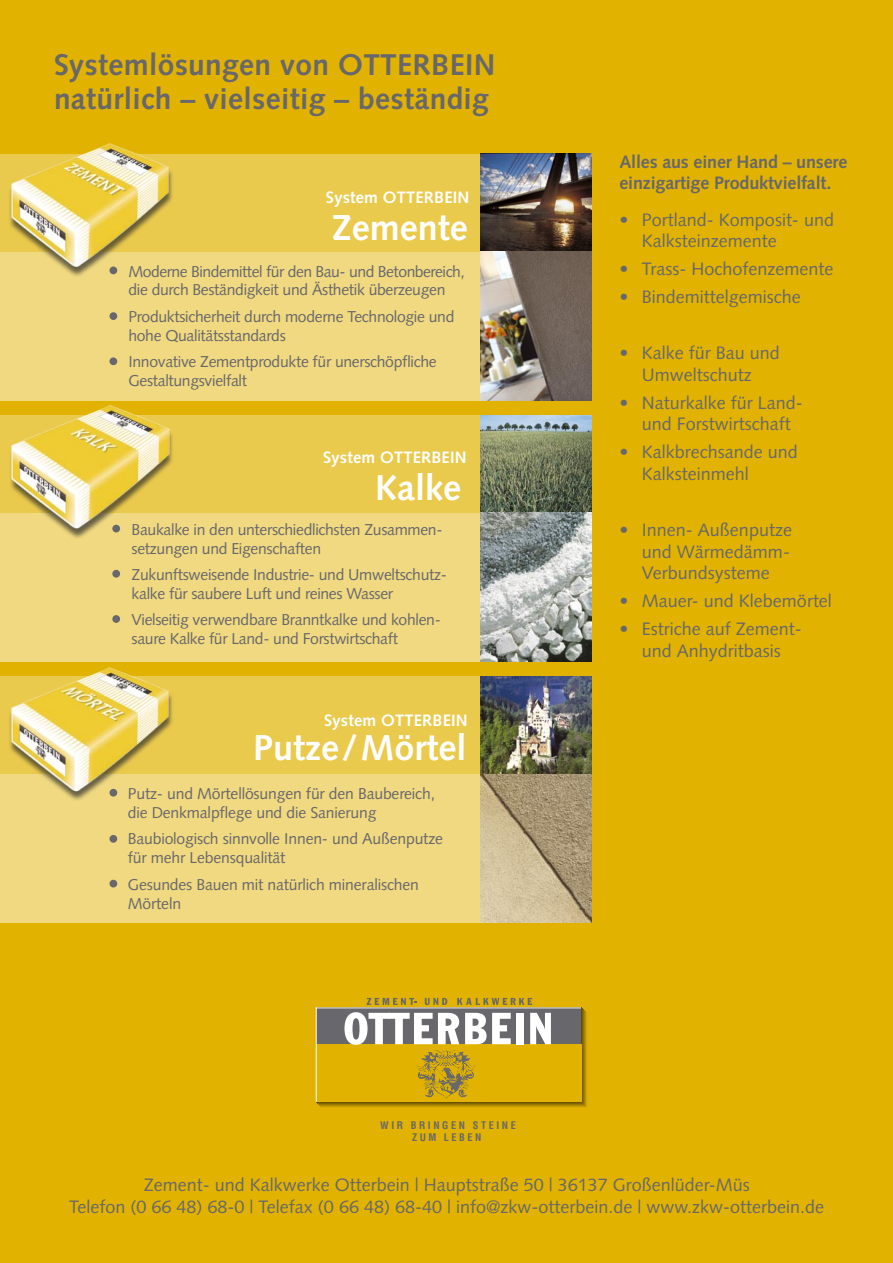
<style>
.page{position:relative;width:893px;height:1263px;background:#e1b300}
.page>*{position:absolute;margin:0;border:0;box-sizing:border-box;transform-origin:0 0}
.t1{font:700 36px "Syntax";color:#fff}
.t2{font:700 30px/34.5px "Syntax";letter-spacing:.01em;color:#68676c}
.t3{font:18px/21.6px "Syntax";color:#68676c;text-align:center}
.t4{font:700 18px/21.6px "Syntax";letter-spacing:-.01em;color:#68676c}
.t5{font:700 16.5px "Syntax";letter-spacing:.01em;color:#fff}
.t6{font:15.75px/18.9px "Syntax";letter-spacing:-.02em;color:#68676c}
.t7{font:700 condensed 10.2px/12.3px "Helvetica";color:#68676c;text-align:center}
</style>
<div class="page">
<div style="left:0;top:252px;width:480px;height:149px;background:#f0d980"></div>
<div style="left:0;top:154px;width:571px;height:98px;background:#eaca4d"></div>
<img style="left:480px;top:154px;width:111px;height:247px">
<img style="left:9px;top:143px;width:164px;height:133px">
<div style="left:0;top:676px;width:573px;height:98px;background:#eaca4d"></div>
<img style="left:480px;top:676px;width:111px;height:247px">
<div style="left:0;top:774px;width:480px;height:149px;background:#f0d980"></div>
<div style="left:0;top:415px;width:590px;height:98px;background:#eaca4d"></div>
<img style="left:480px;top:415px;width:111px;height:247px">
<div style="left:0;top:513px;width:480px;height:149px;background:#f0d980"></div>
<img style="left:9px;top:667px;width:164px;height:133px">
<div style="left:109px;top:789px;width:8px;height:7px;background:#68676c;border-radius:50%"></div>
<div style="left:109px;top:835px;width:8px;height:8px;background:#68676c;border-radius:50%"></div>
<div style="left:109px;top:880px;width:8px;height:7px;background:#68676c;border-radius:50%"></div>
<div style="left:112px;top:615px;width:8px;height:8px;background:#68676c;border-radius:50%"></div>
<div style="left:109px;top:312px;width:8px;height:8px;background:#68676c;border-radius:50%"></div>
<div style="left:109px;top:357px;width:8px;height:8px;background:#68676c;border-radius:50%"></div>
<div style="left:109px;top:266px;width:8px;height:8px;background:#68676c;border-radius:50%"></div>
<img style="left:486px;top:293px;width:101px;height:68px">
<div style="left:316px;top:1008px;width:265px;height:37px;background:#68676c"></div>
<div style="left:316px;top:1044px;width:265px;height:58px;background:#e1b300"></div>
<div style="left:516px;top:1013px;width:8px;height:31px;background:#fff"></div>
<svg style="left:530px;top:1013px;width:21px;height:31px"></svg>
<svg style="left:344px;top:1012px;width:167px;height:87px"></svg>
<svg style="left:367px;top:998px;width:50px;height:7px"></svg>
<svg style="left:425px;top:998px;width:22px;height:7px"></svg>
<svg style="left:457px;top:998px;width:75px;height:7px"></svg>
<hr style="left:316px;top:1008px;width:1px;height:94px;background:#fff">
<hr style="left:316px;top:1008px;width:265px;height:1px;background:#fff">
<img style="left:10px;top:405px;width:163px;height:211px">
<h2 class="t2" style="left:54px;top:47px;width:443px">Systemlösungen von OTTERBEIN natürlich – vielseitig – beständig</h2>
<p class="t5" style="left:326px;top:188px;width:145px">System OTTERBEIN</p>
<h1 class="t1" style="left:332px;top:207px;width:138px">Zemente</h1>
<p class="t6" style="left:128px;top:262px;width:338px">Moderne Bindemittel für den Bau- und Betonbereich, die durch Beständigkeit und Ästhetik überzeugen</p>
<p class="t6" style="left:128px;top:307px;width:327px">Produktsicherheit durch moderne Technologie und hohe Qualitätsstandards</p>
<p class="t6" style="left:128px;top:352px;width:310px">Innovative Zementprodukte für unerschöpfliche<br>Gestaltungsvielfalt</p>
<p class="t5" style="left:323px;top:448px;width:145px">System OTTERBEIN</p>
<h1 class="t1" style="left:375px;top:467px;width:88px">Kalke</h1>
<p class="t6" style="left:132px;top:520px;width:312px">Baukalke in den unterschiedlichsten Zusammen&shy;setzungen und Eigenschaften</p>
<p class="t6" style="left:132px;top:565px;width:317px">Zukunftsweisende Industrie- und Umweltschutz&shy;kalke für saubere Luft und reines Wasser</p>
<p class="t6" style="left:132px;top:610px;width:311px">Vielseitig verwendbare Branntkalke und kohlen&shy;saure Kalke für Land- und Forstwirtschaft</p>
<p class="t5" style="left:324px;top:710px;width:145px">System OTTERBEIN</p>
<h1 class="t1" style="left:253px;top:727px;width:215px">Putze / Mörtel</h1>
<p class="t6" style="left:128px;top:784px;width:309px">Putz- und Mörtellösungen für den Baubereich, die Denkmalpflege und die Sanierung</p>
<p class="t6" style="left:128px;top:829px;width:317px">Baubiologisch sinnvolle Innen- und Außenputze für mehr Lebensqualität</p>
<p class="t6" style="left:128px;top:875px;width:293px">Gesundes Bauen mit natürlich mineralischen<br>Mörteln</p>
<p class="t7" style="left:380px;top:1119px;width:137px">W I R B R I N G E N S T E I N E<br>Z U M L E B E N</p>
<p class="t4" style="left:619px;top:151px;width:229px">Alles aus einer Hand – unsere einzigartige Produktvielfalt.</p>
<p class="t3" style="left:642px;top:209px;width:194px;text-align:left;text-indent:-22px">• Portland- Komposit- und<br>Kalksteinzemente</p>
<p class="t3" style="left:619px;top:258px;width:216px">• Trass- Hochofenzemente</p>
<p class="t3" style="left:619px;top:286px;width:183px">• Bindemittelgemische</p>
<p class="t3" style="left:619px;top:342px;width:162px">• Kalke für Bau und<br>Umweltschutz</p>
<p class="t3" style="left:619px;top:392px;width:185px">• Naturkalke für Land&shy;und Forstwirtschaft</p>
<p class="t3" style="left:642px;top:441px;width:157px;text-align:left;text-indent:-22px">• Kalkbrechsande und<br>Kalksteinmehl</p>
<p class="t3" style="left:642px;top:519px;width:152px;text-align:justify;text-indent:-22px">• Innen- Außenputze und Wärmedämm-Verbundsysteme</p>
<p class="t3" style="left:619px;top:590px;width:214px">• Mauer- und Klebemörtel</p>
<p class="t3" style="left:619px;top:618px;width:184px">• Estriche auf Zement&shy;und Anhydritbasis</p>
<p class="t3" style="left:69px;top:1174px;width:756px">Zement- und Kalkwerke Otterbein | Hauptstraße 50 | 36137 Großenlüder-Müs<br>Telefon (0 66 48) 68-0 | Telefax (0 66 48) 68-40 | info@zkw-otterbein.de | www.zkw-otterbein.de</p>
</div>
